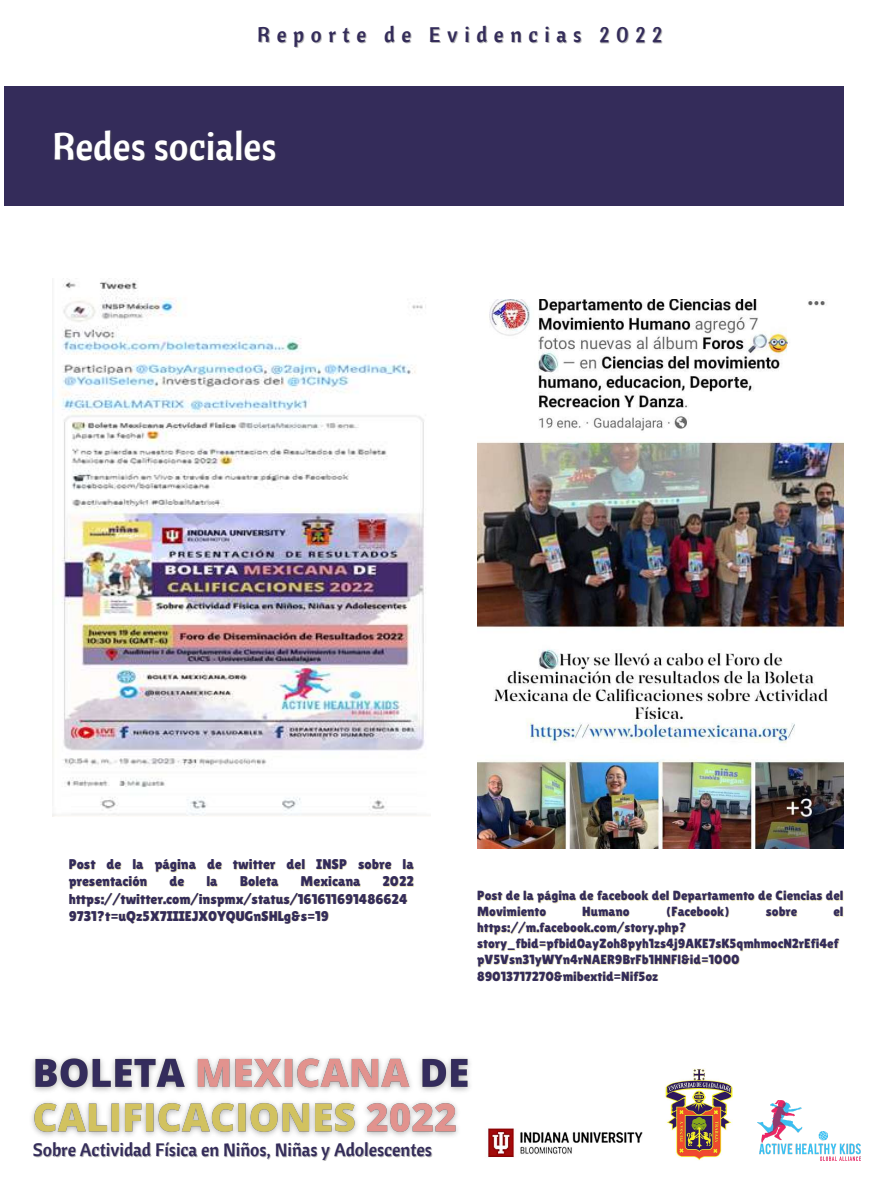
<style>
.page{position:relative;width:893px;height:1191px;background:#fff}
.page>*{position:absolute;margin:0;border:0;box-sizing:border-box;transform-origin:0 0}
.t1{font:38.15px "Cantora One";color:#fff}
.t2{font:21px "Cantora One";letter-spacing:.315em;color:#342c5a}
.t3{font:17.92px "Cantora One";color:#342c5a}
.t4{font:14.14px/17.1px "Lilita One";color:#342c5a}
.t5{font:13.26px/16.1px "Lilita One";color:#342c5a}
.s1{color:rgb(68 68 68/.4)}
</style>
<div class="page">
<img style="left:758px;top:1100px;width:102px;height:60px">
<img style="left:665px;top:1068px;width:68px;height:92px">
<img style="left:487px;top:1128px;width:156px;height:30px">
<div style="left:4px;top:86px;width:840px;height:119px;background:#342c5a"></div>
<img style="left:477px;top:299px;width:367px;height:549px">
<img style="left:52px;top:279px;width:374px;height:537px">
<img style="left:31px;top:1057px;width:439px;height:80px">
<h2 class="t2" style="left:257px;top:21px;width:406px">Reporte de Evidencias 2022</h2>
<h1 class="t1" style="left:52px;top:122px;width:226px">Redes sociales</h1>
<p class="t4" style="left:69px;top:855px;width:346px">Post de la página de twitter del INSP sobre la presentación</p>
<p class="t4" style="left:69px;top:872px;width:347px;text-indent:314px">2022 https://twitter.com/inspmx/status/161611691486624<br>9731?t=uQz5X7IIIEJX0YQUGnSHLg&amp;s=19</p>
<p class="t4" style="left:169px;top:872px;width:16px">de</p>
<p class="t4" style="left:206px;top:872px;width:13px">la</p>
<p class="t4" style="left:240px;top:872px;width:40px">Boleta</p>
<p class="t4" style="left:301px;top:872px;width:61px">Mexicana</p>
<p class="t5" style="left:477px;top:887px;width:368px">Post de la página de facebook del Departamento de Ciencias del<br>Movimiento</p>
<p class="t5" style="left:582px;top:903px;width:49px">Humano</p>
<p class="t5" style="left:666px;top:903px;width:66px">(Facebook)</p>
<p class="t5" style="left:766px;top:903px;width:33px">sobre</p>
<p class="t5" style="left:833px;top:903px;width:12px">el</p>
<p class="t5" style="left:477px;top:919px;width:363px">https://m.facebook.com/story.php? story_fbid=pfbid0ayZoh8pyh1zs4j9AKE7sK5qmhmocN2rEfi4ef pV5Vsn31yWYn4rNAER9BrFb1HNFl&amp;id=1000<br>89013717270&amp;mibextid=Nif5oz</p>
<h3 class="t3" style="left:34px;top:1138px;width:400px"><span class="s1">S</span>obre Actividad Física en Niños, Niñas y Adolescentes</h3>
</div>
